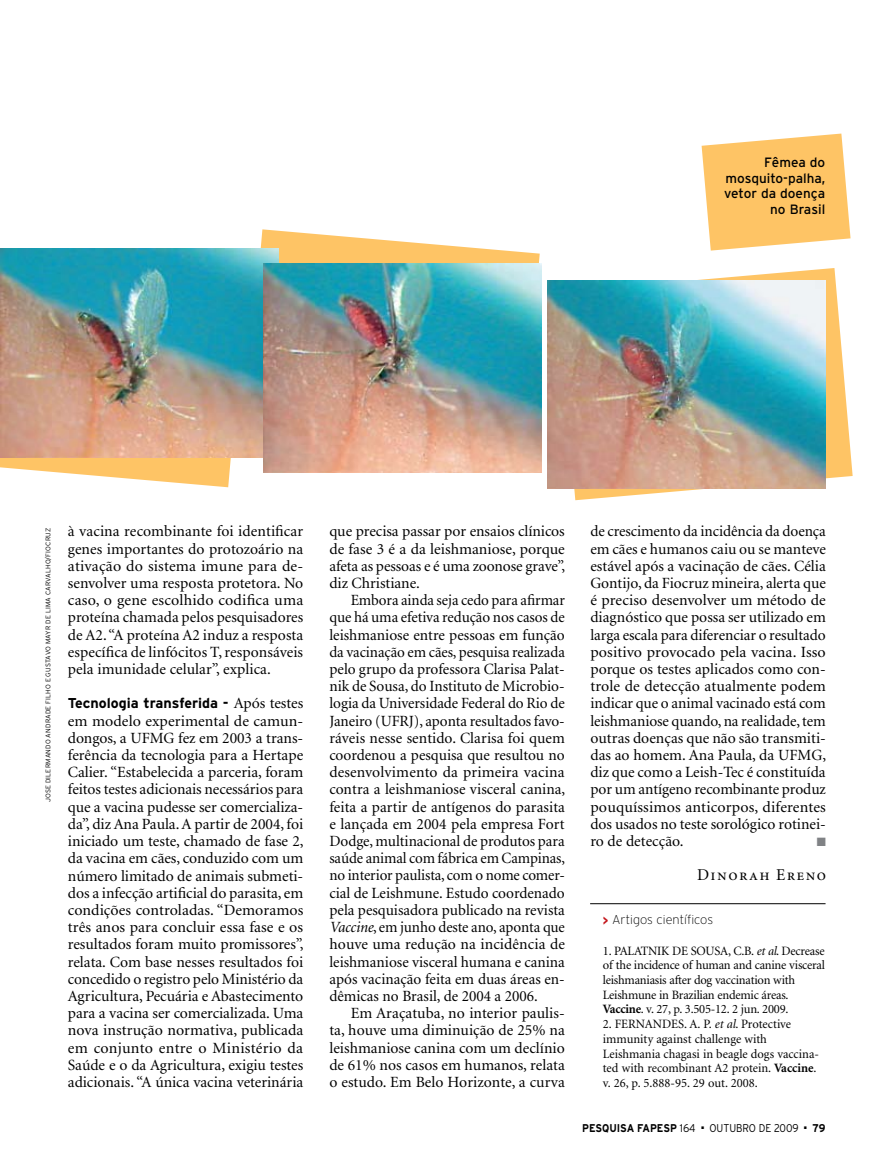
<style>
.page{position:relative;width:885px;height:1170px;background:#fff}
.page>*{position:absolute;margin:0;border:0;box-sizing:border-box;transform-origin:0 0}
.t1{font:16.5px "Minion Regular SC";letter-spacing:.09em;color:#000}
.t2{font:15.6px/17.2px "Minion";color:#000;text-align:justify}
.t3{font:15.6px/17.2px "Minion";color:#000;text-align:justify;scale:.96 1}
.t4{font:700 14.25px "Interstate";color:#000}
.t5{font:13.5px/15.8px "Interstate";color:#000;text-align:right}
.t6{font:12.75px/14.7px "Minion";letter-spacing:-.015em;color:#000}
.t7{font:200 12.75px "Interstate";color:#000}
.t8{font:12px "Zapf Dingbats";color:#808285}
.t9{font:700 11.25px "Interstate";color:#000;scale:.9 1}
.t10{font:300 11.25px "Interstate";color:#000;scale:.9 1}
.t11{font:300 6.75px "Interstate";letter-spacing:.025em;color:#000}
.s1{font-family:"Minion";font-weight:400;font-size:15.6px}
.s2{font-style:italic}
.s3{font-weight:700;color:#c4161c}
.s4{font-weight:700}
.s5{font-weight:300}
</style>
<div class="page">
<svg style="left:701px;top:133px;width:149px;height:117px;background:#fecd7c"></svg>
<svg style="left:557px;top:268px;width:295px;height:232px"></svg>
<svg style="left:0;top:457px;width:244px;height:30px;fill:#fec465"></svg>
<svg style="left:244px;top:229px;width:295px;height:229px;fill:#fec465"></svg>
<img style="left:0;top:249px;width:278px;height:208px">
<img style="left:263px;top:263px;width:279px;height:209px">
<img style="left:547px;top:280px;width:278px;height:208px">
<hr style="left:590px;top:903px;width:235px;height:1px;background:#000">
<p class="t5" style="left:724px;top:154px;width:103px">Fêmea do mosquito-palha, vetor da doença no Brasil</p>
<p class="t11" style="left:44px;top:802px;width:275px;rotate:-90deg">JOSE DILERMANDO ANDRADE FILHO E GUSTAVO MAYR DE LIMA CARVALHO/FIOCRUZ</p>
<p class="t2" style="left:68px;top:523px;width:237px">à vacina recombinante foi identificar genes importantes do protozoário na ativação do sistema imune para de&shy;senvolver uma resposta protetora. No caso, o gene escolhido codifica uma proteína chamada pelos pesquisadores de A2. “A proteína A2 induz a resposta específica de linfócitos T, responsáveis pela imunidade celular”, explica.</p>
<p class="t4" style="left:68px;top:695px;width:237px">Tecnologia transferida - <span class="s1">Após testes</span></p>
<p class="t2" style="left:68px;top:712px;width:237px">em modelo experimental de camun&shy;dongos, a UFMG fez em 2003 a trans&shy;ferência da tecnologia para a Hertape Calier. “Estabelecida a parceria, foram feitos testes adicionais necessários para que a vacina pudesse ser comercializa&shy;da”, diz Ana Paula. A partir de 2004, foi iniciado um teste, chamado de fase 2, da vacina em cães, conduzido com um número limitado de animais submeti&shy;dos a infecção artificial do parasita, em condições controladas. “Demoramos três anos para concluir essa fase e os resultados foram muito promissores”, relata. Com base nesses resultados foi concedido o registro pelo Ministério da Agricultura, Pecuária e Abastecimento para a vacina ser comercializada. Uma nova instrução normativa, publicada em conjunto entre o Ministério da Saúde e o da Agricultura, exigiu testes adicionais. “A única vacina veterinária</p>
<p class="t2" style="left:329px;top:523px;width:237px">que precisa passar por ensaios clínicos de fase 3 é a da leishmaniose, porque afeta as pessoas e é uma zoonose grave”, diz Christiane.</p>
<p class="t3" style="left:329px;top:592px;width:247px;text-indent:21px">Embora ainda seja cedo para afirmar que há uma efetiva redução nos casos de leishmaniose entre pessoas em função da vacinação em cães, pesquisa realizada pelo grupo da professora Clarisa Palat&shy;nik de Sousa, do Instituto de Microbio&shy;logia da Universidade Federal do Rio de Janeiro (UFRJ), aponta resultados favo&shy;ráveis nesse sentido. Clarisa foi quem coordenou a pesquisa que resultou no desenvolvimento da primeira vacina contra a leishmaniose visceral canina, feita a partir de antígenos do parasita e lançada em 2004 pela empresa Fort Dodge, multinacional de produtos para saúde animal com fábrica em Campinas, no interior paulista, com o nome comer&shy;cial de Leishmune. Estudo coordenado pela pesquisadora publicado na revista <span class="s2">Vaccine</span>, em junho deste ano, aponta que houve uma redução na incidência de leishmaniose visceral humana e canina após vacinação feita em duas áreas en&shy;dêmicas no Brasil, de 2004 a 2006.</p>
<p class="t2" style="left:329px;top:1005px;width:237px;text-indent:21px">Em Araçatuba, no interior paulis&shy;ta, houve uma diminuição de 25% na leishmaniose canina com um declínio de 61% nos casos em humanos, relata o estudo. Em Belo Horizonte, a curva</p>
<p class="t2" style="left:590px;top:523px;width:237px">de crescimento da incidência da doença em cães e humanos caiu ou se manteve estável após a vacinação de cães. Célia Gontijo, da Fiocruz mineira, alerta que é preciso desenvolver um método de diagnóstico que possa ser utilizado em larga escala para diferenciar o resultado positivo provocado pela vacina. Isso porque os testes aplicados como con&shy;trole de detecção atualmente podem indicar que o animal vacinado está com leishmaniose quando, na realidade, tem outras doenças que não são transmiti&shy;das ao homem. Ana Paula, da UFMG, diz que como a Leish-Tec é constituída por um antígeno recombinante produz pouquíssimos anticorpos, diferentes dos usados no teste sorológico rotinei&shy;ro de detecção.</p>
<p class="t8" style="left:816px;top:836px;width:11px">■</p>
<p class="t1" style="left:697px;top:866px;width:130px">Dinorah Ereno</p>
<p class="t7" style="left:602px;top:912px;width:112px"><span class="s3">&gt;</span> Artigos científicos</p>
<p class="t6" style="left:602px;top:943px;width:25px">1. Palatni</p>
<p class="t6" style="left:661px;top:943px;width:45px">k de Sousa</p>
<p class="t6" style="left:602px;top:943px;width:223px;text-indent:125px">, C.B. <span class="s2">et al</span>. Decrease of the incidence of human and canine visceral leishmaniasis after dog vaccination with Leishmune in Brazilian endemic áreas.<br><span class="s4">Vaccine</span>. v. 27, p. 3.505-12. 2 jun. 2009.</p>
<p class="t6" style="left:602px;top:1017px;width:27px">2. Fernandes</p>
<p class="t6" style="left:602px;top:1017px;width:217px;text-indent:81px">. A. P. <span class="s2">et al</span>. Protective immunity against challenge with Leishmania chagasi in beagle dogs vaccina&shy;ted with recombinant A2 protein. <span class="s4">Vaccine</span>. v. 26, p. 5.888-95. 29 out. 2008.</p>
<p class="t9" style="left:582px;top:1121px;width:128px">PESQUISA FAPESP <span class="s5">164</span></p>
<p class="t10" style="left:701px;top:1121px;width:110px">■ OUTUBRO DE 2009</p>
<p class="t9" style="left:804px;top:1121px;width:25px">■ 79</p>
</div>
